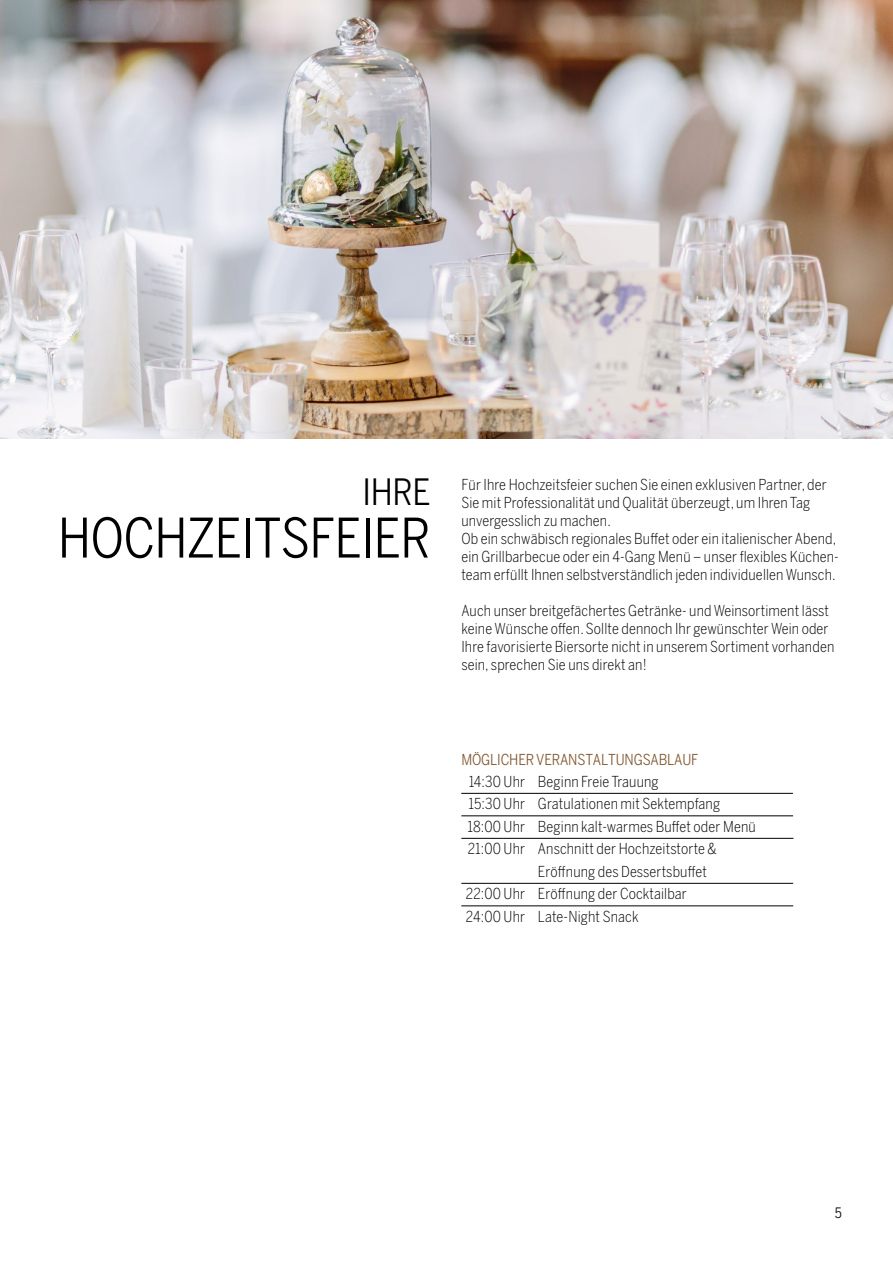
<style>
.page{position:relative;width:893px;height:1263px;background:#fff}
.page>*{position:absolute;margin:0;border:0;box-sizing:border-box;transform-origin:0 0}
.t1{font:condensed 54px "Benton Sans";letter-spacing:-.01em;color:#000}
.t2{font:condensed 36px "Benton Sans";color:#000}
.t3{font:300 15px/22.5px "Benton Sans Cond";letter-spacing:.01em;color:#000}
.t4{font:condensed 15px "Benton Sans";letter-spacing:-.01em;color:#805832}
.t5{font:condensed 14.25px "Benton Sans";color:#000}
</style>
<div class="page">
<hr style="left:461px;top:793px;width:332px;height:1px;background:#000">
<hr style="left:461px;top:815px;width:332px;height:1px;background:#000">
<img style="left:0;top:0;width:893px;height:438px">
<hr style="left:461px;top:905px;width:332px;height:1px;background:#000">
<hr style="left:461px;top:883px;width:332px;height:1px;background:#000">
<hr style="left:461px;top:838px;width:332px;height:1px;background:#000">
<h2 class="t2" style="left:363px;top:471px;width:70px">IHRE</h2>
<h1 class="t1" style="left:58px;top:507px;width:374px">HOCHZEITSFEIER</h1>
<p class="t3" style="left:461px;top:476px;width:379px;line-height:18px">Für Ihre Hochzeitsfeier suchen Sie einen exklusiven Partner, der Sie mit Professionalität und Qualität überzeugt, um Ihren Tag unvergesslich zu machen.<br>Ob ein schwäbisch regionales Buffet oder ein italienischer Abend, ein Grillbarbecue oder ein 4-Gang Menü – unser flexibles Küchen&shy;team erfüllt Ihnen selbstverständlich jeden individuellen Wunsch.</p>
<p class="t3" style="left:461px;top:602px;width:374px;line-height:18px">Auch unser breitgefächertes Getränke- und Weinsortiment lässt keine Wünsche offen. Sollte dennoch Ihr gewünschter Wein oder Ihre favorisierte Biersorte nicht in unserem Sortiment vorhanden sein, sprechen Sie uns direkt an!</p>
<p class="t4" style="left:461px;top:751px;width:238px">MÖGLICHER VERANSTALTUNGSABLAUF</p>
<p class="t3" style="left:467px;top:770px;width:59px;text-align:justify">14:30 Uhr 15:30 Uhr 18:00 Uhr 21:00 Uhr</p>
<p class="t3" style="left:466px;top:882px;width:61px">22:00 Uhr<br>24:00 Uhr</p>
<p class="t3" style="left:538px;top:770px;width:219px">Beginn Freie Trauung<br>Gratulationen mit Sektempfang<br>Beginn kalt-warmes Buffet oder Menü<br>Anschnitt der Hochzeitstorte &amp;<br>Eröffnung des Dessertsbuffet<br>Eröffnung der Cocktailbar<br>Late-Night Snack</p>
<p class="t5" style="left:835px;top:1205px;width:9px">5</p>
</div>
